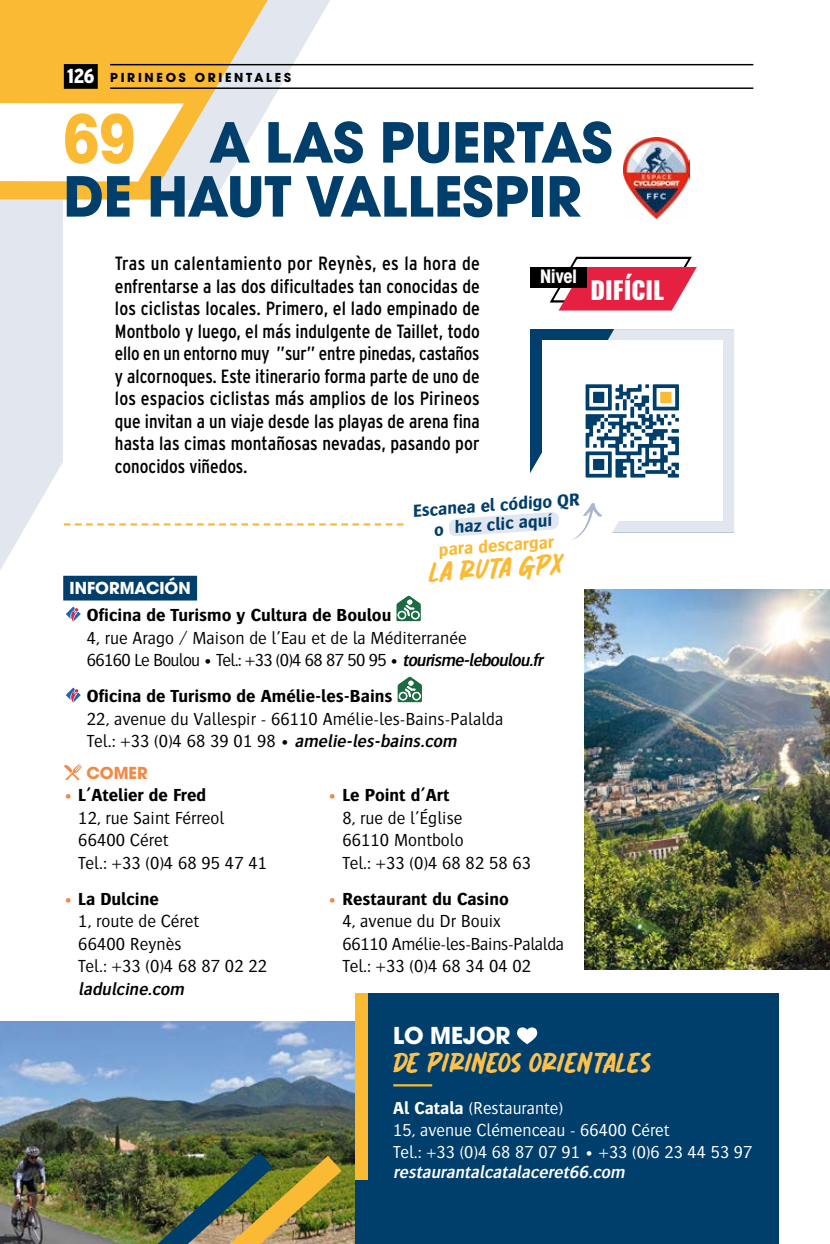
<style>
.page{position:relative;width:830px;height:1244px;background:#fff}
.page>*{position:absolute;margin:0;border:0;box-sizing:border-box;transform-origin:0 0}
.t1{font:700 60.75px/54px "Avant Garde Gothic Itc T";color:#003e6b}
.t2{font:700 25.65px "Avant Garde Gothic Itc T";color:#fff}
.t3{font:800 24.3px "Oswald";color:#fff}
.t4{font:700 condensed 20.25px "Avant Garde Gothic Itc T";color:#fff}
.t5{font:19.12px/22.5px "Interstate Condensed";letter-spacing:.005em;color:#000;text-align:justify}
.t6{font:300 18.22px/22.5px "Bosis";color:#000}
.t7{font:300 18.22px/22.5px "Bosis";letter-spacing:-.02em;color:#000}
.t8{font:700 18.22px "Bosis";color:#000}
.t9{font:italic 600 18.22px "Bosis";color:#fff}
.t10{font:700 18.22px/19.1px "Bosis";color:#003e6b;text-align:center}
.t11{font:italic 600 18.22px "Bosis";color:#000}
.t12{font:700 18.22px "Bosis";color:#fbba33}
.t13{font:700 18.22px "Avant Garde Gothic Itc T";color:#fff}
.t14{font:700 18.22px "Avant Garde Gothic Itc T";color:#f18a46}
.t15{font:300 18px/21.6px "Bosis";color:#fff}
.t16{font:18px "Chalk Brush Personal Use";letter-spacing:-.04em;color:#fcc14d}
.t17{font:18px "Chalk Brush Personal Use";color:#fbba33}
.t18{font:700 13.72px "Avant Garde Gothic Itc T";letter-spacing:.2em;color:#000}
.s1{font-family:"Interstate Condensed";font-weight:900;font-size:20.25px;color:#fff}
.s2{font-stretch:condensed;font-size:72px;color:#fbba33}
.s3{font-weight:600;font-style:italic}
.s4{font-weight:700;color:#f18a46}
.s5{font-weight:700}
</style>
<div class="page">
<svg style="left:0;top:0;width:330px;height:570px"></svg>
<svg style="left:0;top:0;width:267px;height:199px;background:#f5c76a"></svg>
<svg style="left:0;top:103px;width:184px;height:79px"></svg>
<img style="left:584px;top:589px;width:245px;height:381px">
<img style="left:0;top:1021px;width:355px;height:223px">
<hr style="left:829px;top:590px;width:1px;height:594px;background:#fdf8f2">
<div style="left:355px;top:993px;width:422px;height:251px;background:#003e6b"></div>
<svg style="left:517px;top:1027px;width:20px;height:17px"></svg>
<hr style="left:393px;top:1084px;width:39px;height:2px;background:#fbba33">
<div style="left:355px;top:993px;width:12px;height:186px;background:#fbba33"></div>
<div style="left:63px;top:576px;width:134px;height:24px;background:#003e6b"></div>
<svg style="left:66px;top:606px;width:15px;height:15px"></svg>
<svg style="left:396px;top:595px;width:24px;height:26px"></svg>
<svg style="left:66px;top:687px;width:15px;height:15px"></svg>
<svg style="left:397px;top:676px;width:25px;height:26px"></svg>
<svg style="left:64px;top:764px;width:18px;height:17px"></svg>
<div style="left:64px;top:200px;width:466px;height:324px;background:#fff"></div>
<svg style="left:64px;top:523px;width:339px;height:2px"></svg>
<svg style="left:530px;top:329px;width:204px;height:204px;background:#abbdcf"></svg>
<div style="left:542px;top:341px;width:180px;height:180px;background:#fff"></div>
<svg style="left:547px;top:256px;width:149px;height:54px"></svg>
<div style="left:530px;top:267px;width:56px;height:20px;background:#000"></div>
<img style="left:38px;top:1131px;width:325px;height:113px">
<img style="left:623px;top:138px;width:66px;height:81px">
<svg style="left:449px;top:384px;width:229px;height:156px"></svg>
<hr style="left:829px;top:439px;width:1px;height:150px;background:#f0f2f7">
<hr style="left:110px;top:64px;width:643px;height:1px;background:#000">
<hr style="left:110px;top:87px;width:643px;height:2px;background:#000">
<div style="left:64px;top:64px;width:34px;height:25px;background:#000"></div>
<p class="t18" style="left:67px;top:69px;width:225px"><span class="s1">126</span> PIRINEOS ORIENTALES</p>
<h1 class="t1" style="left:63px;top:114px;width:551px"><span class="s2">69</span> A LAS PUERTAS<br>DE HAUT VALLESPIR</h1>
<p class="t5" style="left:115px;top:252px;width:366px">Tras un calentamiento por Reynès, es la hora de enfrentarse a las dos dificultades tan conocidas de los ciclistas locales. Primero, el lado empinado de Montbolo y luego, el más indulgente de Taillet, todo ello en un entorno muy ”sur” entre pinedas, castaños y alcornoques. Este itinerario forma parte de uno de los espacios ciclistas más amplios de los Pirineos que invitan a un viaje desde las playas de arena fina hasta las cimas montañosas nevadas, pasando por conocidos viñedos.</p>
<p class="t4" style="left:540px;top:264px;width:38px">Nivel</p>
<p class="t10" style="left:412px;top:501px;width:169px;rotate:-4deg">Escanea el código QR o haz clic aquí</p>
<p class="t12" style="left:437px;top:539px;width:117px;rotate:-4deg">para descargar</p>
<p class="t17" style="left:427px;top:564px;width:138px;rotate:-4deg">LA RUTA GPX</p>
<p class="t13" style="left:70px;top:577px;width:122px">INFORMACIÓN</p>
<p class="t8" style="left:87px;top:605px;width:306px">Oficina de Turismo y Cultura de Boulou</p>
<p class="t6" style="left:87px;top:626px;width:460px">4, rue Arago / Maison de l’Eau et de la Méditerranée<br>66160 Le Boulou • Tel.: +33 (0)4 68 87 50 95 • <span class="s3">tourisme-leboulou.fr</span></p>
<p class="t8" style="left:87px;top:686px;width:307px">Oficina de Turismo de Amélie-les-Bains</p>
<p class="t6" style="left:87px;top:707px;width:418px">22, avenue du Vallespir - 66110 Amélie-les-Bains-Palalda<br>Te l. : + 3 3 ( 0 )4 6 8 3 9 0 1 9 8 • <span class="s3">amelie-les-bains.com</span></p>
<p class="t14" style="left:86px;top:761px;width:63px">COMER</p>
<p class="t6" style="left:78px;top:783px;width:190px;text-indent:-14px"><span class="s4">•</span> <span class="s5">L’Atelier de Fred<br></span>12, rue Saint Férreol<br>66400 Céret<br>Tel.: +33 (0)4 68 95 47 41</p>
<p class="t6" style="left:78px;top:887px;width:190px;text-indent:-14px"><span class="s4">•</span> <span class="s5">La Dulcine<br></span>1, route de Céret<br>66400 Reynès<br>Tel.: +33 (0)4 68 87 02 22</p>
<p class="t11" style="left:78px;top:979px;width:111px">ladulcine.com</p>
<p class="t6" style="left:342px;top:783px;width:190px;text-indent:-14px"><span class="s4">•</span> <span class="s5">Le Point d’Art<br></span>8, rue de l’Église<br>66110 Montbolo<br>Tel.: +33 (0)4 68 82 58 63</p>
<p class="t7" style="left:342px;top:887px;width:223px;text-indent:-14px"><span class="s4">•</span> <span class="s5">Restaurant du Casino<br></span>4, avenue du Dr Bouix<br>66110 Amélie-les-Bains-Palalda<br>Tel.: +33 (0)4 68 34 04 02</p>
<p class="t3" style="left:590px;top:278px;width:75px">DIFÍCIL</p>
<h2 class="t2" style="left:393px;top:1020px;width:119px">LO MEJOR</h2>
<p class="t16" style="left:393px;top:1054px;width:259px">DE PIRINEOS ORIENTALES</p>
<p class="t15" style="left:393px;top:1097px;width:360px"><span class="s5">Al Catala</span> (Restaurante)<br>15, avenue Clémenceau - 66400 Céret<br>Tel.: +33 (0)4 68 87 07 91 • +33 (0)6 23 44 53 97</p>
<p class="t9" style="left:393px;top:1162px;width:236px">restaurantalcatalaceret66.com</p>
</div>
